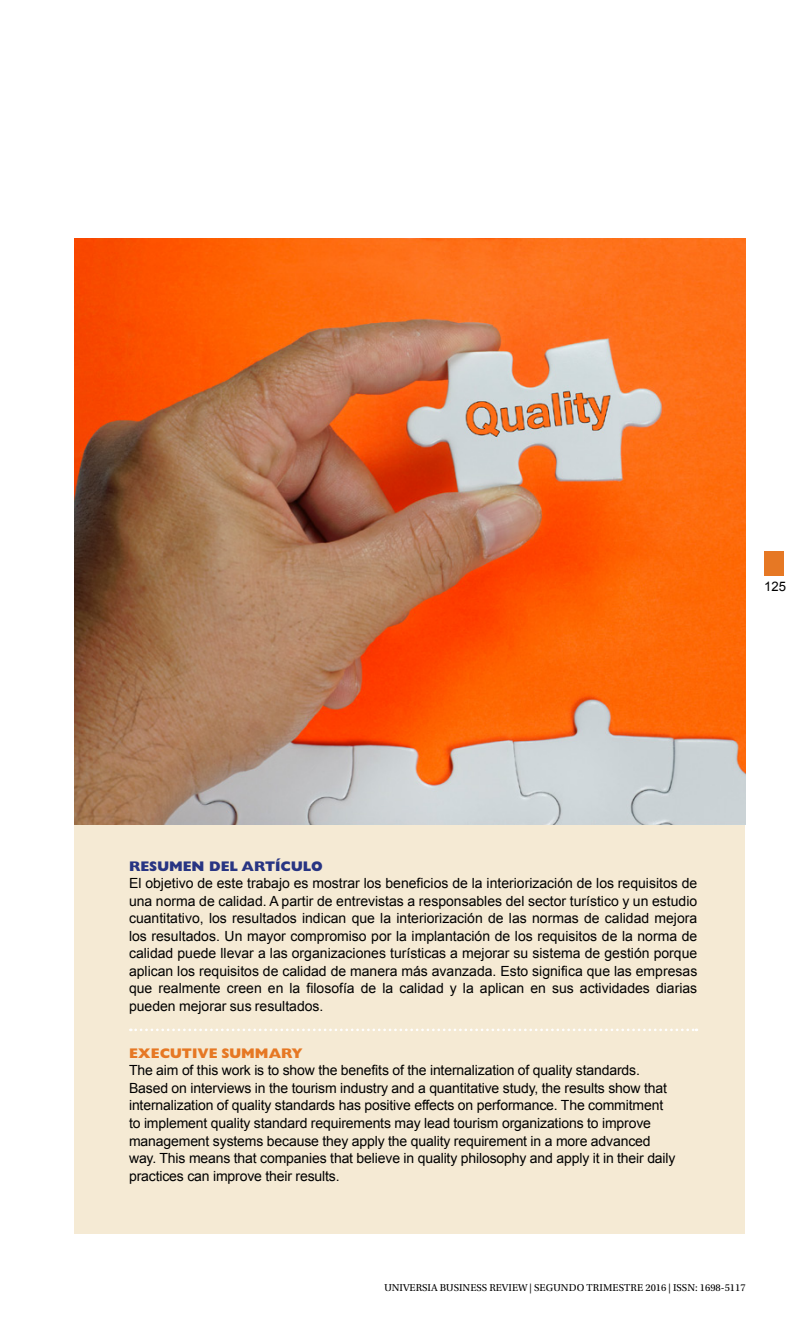
<style>
.page{position:relative;width:809px;height:1340px;background:#fff}
.page>*{position:absolute;margin:0;border:0;box-sizing:border-box;transform-origin:0 0}
.t1{font:14px/17.5px "Arial";letter-spacing:-.01em;color:#000;text-align:justify}
.t2{font:800 14px "Gill Sans Std";color:#283583}
.t3{font:800 14px "Gill Sans Std";color:#e67824}
.t4{font:13.12px "Arial";color:#000}
.t5{font:10.5px "Utopia Std";color:#000}
</style>
<div class="page">
<div style="left:764px;top:551px;width:20px;height:24px;background:#e67824"></div>
<div style="left:74px;top:824px;width:671px;height:409px;background:#f5ead4"></div>
<svg style="left:130px;top:1028px;width:567px;height:3px"></svg>
<img style="left:74px;top:238px;width:671px;height:586px">
<p class="t4" style="left:764px;top:577px;width:23px">125</p>
<p class="t2" style="left:129px;top:857px;width:195px">RESUMEN DEL ARTÍCULO</p>
<p class="t1" style="left:129px;top:874px;width:570px">El objetivo de este trabajo es mostrar los beneficios de la interiorización de los requisitos de una norma de calidad. A partir de entrevistas a responsables del sector turístico y un estudio cuantitativo, los resultados indican que la interiorización de las normas de calidad mejora los resultados. Un mayor compromiso por la implantación de los requisitos de la norma de calidad puede llevar a las organizaciones turísticas a mejorar su sistema de gestión porque aplican los requisitos de calidad de manera más avanzada. Esto significa que las empresas que realmente creen en la filosofía de la calidad y la aplican en sus actividades diarias pueden mejorar sus resultados.</p>
<p class="t3" style="left:129px;top:1045px;width:175px">EXECUTIVE SUMMARY</p>
<p class="t1" style="left:129px;top:1061px;width:548px;text-align:left">The aim of this work is to show the benefits of the internalization of quality standards.<br>Based on interviews in the tourism industry and a quantitative study, the results show that internalization of quality standards has positive effects on performance. The commitment to implement quality standard requirements may lead tourism organizations to improve management systems because they apply the quality requirement in a more advanced way. This means that companies that believe in quality philosophy and apply it in their daily practices can improve their results.</p>
<p class="t5" style="left:384px;top:1281px;width:363px">UNIVERSIA BUSINESS REVIEW | SEGUNDO TRIMESTRE 2016 | ISSN: 1698-5117</p>
</div>
